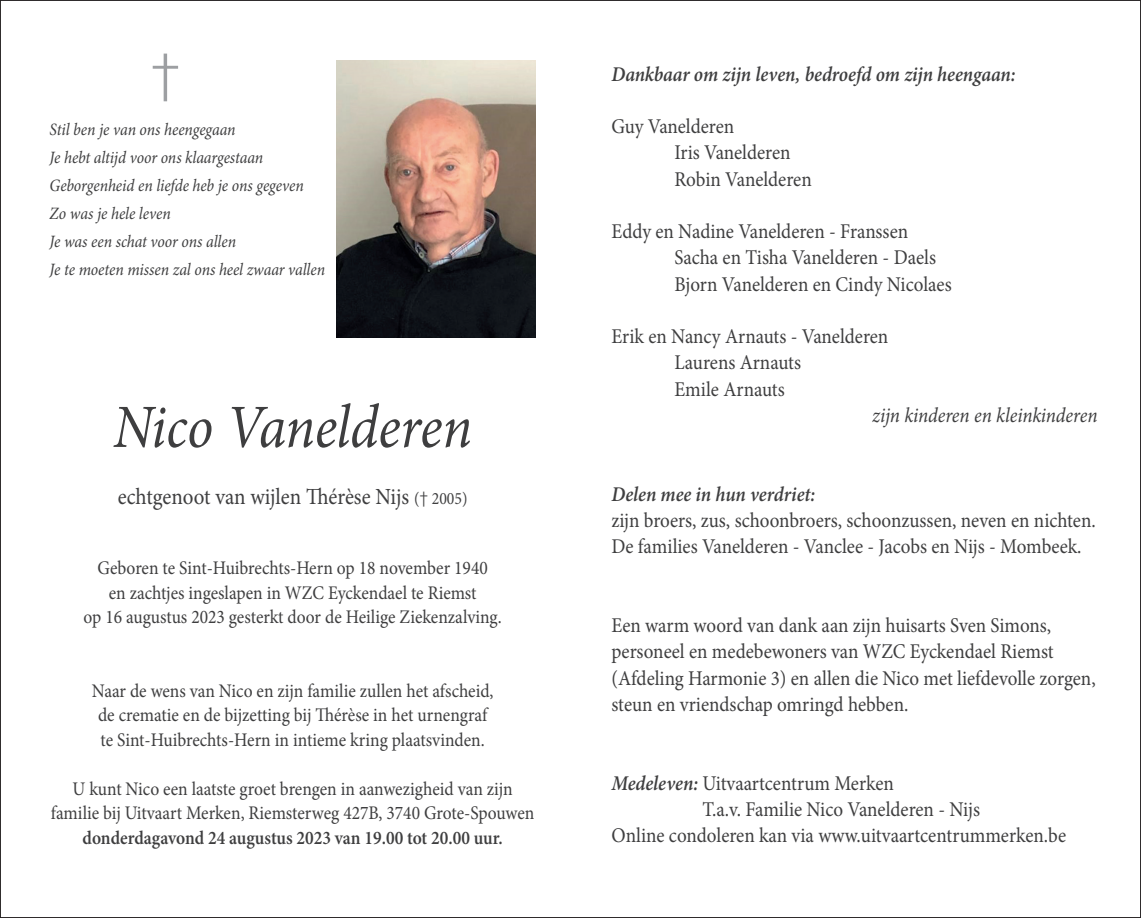
<style>
.page{position:relative;width:1141px;height:918px;background:#fff}
.page>*{position:absolute;margin:0;border:0;box-sizing:border-box;transform-origin:0 0}
.t1{font:italic 61.6px "Minion Pro";letter-spacing:-.005em;color:#3e3e3f;scale:.91 1}
.t2{font:300 55.12px "Helvetica Neue";color:#9d9fa2}
.t3{font:23.1px "Minion Pro";color:#3e3e3f;scale:.91 1}
.t4{font:21px/26.2px "Minion Pro";color:#3e3e3f;scale:.91 1}
.t5{font:italic 600 21px "Minion Pro";letter-spacing:-.005em;color:#3e3e3f;scale:.91 1}
.t6{font:italic 21px "Minion Pro";letter-spacing:-.005em;color:#3e3e3f;scale:.91 1}
.t7{font:19.25px/24.5px "Minion Pro";color:#3e3e3f;text-align:center;scale:.91 1}
.t8{font:600 19.25px "Minion Pro";color:#3e3e3f;scale:.91 1}
.t9{font:italic 17.32px/28px "Minion Pro";letter-spacing:-.005em;color:#3e3e3f;scale:.91 1}
.s1{font-size:17.32px}
.s2{font-family:"Helvetica Neue";font-weight:300;font-size:17.32px}
.s3{font-weight:600;font-style:italic}
</style>
<div class="page">
<img style="left:336px;top:61px;width:200px;height:276px">
<h2 class="t2" style="left:150px;top:40px;width:32px">†</h2>
<p class="t9" style="left:50px;top:116px;width:304px">Stil ben je van ons heengegaan<br>Je hebt altijd voor ons klaargestaan Geborgenheid en liefde heb je ons gegeven<br>Zo was je hele leven<br>Je was een schat voor ons allen<br>Je te moeten missen zal ons heel zwaar vallen</p>
<h1 class="t1" style="left:113px;top:385px;width:396px">Nico Vanelderen</h1>
<p class="t3" style="left:118px;top:481px;width:386px">echtgenoot van wijlen érèse Nijs <span class="s1">(</span><span class="s2">†</span> <span class="s1">2005)</span></p>
<p class="t7" style="left:84px;top:556px;width:461px">Geboren te Sint-Huibrechts-Hern op 18 november 1940<br>en zachtjes ingeslapen in WZC Eyckendael te Riemst<br>op 16 augustus 2023 gesterkt door de Heilige Ziekenzalving.</p>
<p class="t7" style="left:92px;top:678px;width:443px">Naar de wens van Nico en zijn familie zullen het afscheid, de crematie en de bijzetting bij érèse in het urnengraf te Sint-Huibrechts-Hern in intieme kring plaatsvinden.</p>
<p class="t7" style="left:51px;top:776px;width:533px">U kunt Nico een laatste groet brengen in aanwezigheid van zijn familie bij Uitvaart Merken, Riemsterweg 427B, 3740 Grote-Spouwen</p>
<p class="t8" style="left:82px;top:824px;width:463px">donderdagavond 24 augustus 2023 van 19.00 tot 20.00 uur.</p>
<p class="t5" style="left:611px;top:59px;width:446px">Dankbaar om zijn leven, bedroefd om zijn heengaan:</p>
<p class="t4" style="left:674px;top:113px;width:152px;text-indent:-63px">Guy Vanelderen<br>Iris Vanelderen<br>Robin Vanelderen</p>
<p class="t4" style="left:674px;top:218px;width:306px;text-indent:-63px">Eddy en Nadine Vanelderen - Franssen<br>Sacha en Tisha Vanelderen - Daels<br>Bjorn Vanelderen en Cindy Nicolaes</p>
<p class="t4" style="left:674px;top:323px;width:237px;text-indent:-63px">Erik en Nancy Arnauts - Vanelderen<br>Laurens Arnauts<br>Emile Arnauts</p>
<p class="t6" style="left:872px;top:401px;width:249px">zijn kinderen en kleinkinderen</p>
<p class="t5" style="left:611px;top:479px;width:226px">Delen mee in hun verdriet:</p>
<p class="t4" style="left:611px;top:507px;width:534px">zijn broers, zus, schoonbroers, schoonzussen, neven en nichten.<br>De families Vanelderen - Vanclee - Jacobs en Nijs - Mombeek.</p>
<p class="t4" style="left:611px;top:612px;width:534px">Een warm woord van dank aan zijn huisarts Sven Simons, personeel en medebewoners van WZC Eyckendael Riemst (Afdeling Harmonie 3) en allen die Nico met liefdevolle zorgen, steun en vriendschap omringd hebben.</p>
<p class="t4" style="left:611px;top:770px;width:312px"><span class="s3">Medeleven:</span> Uitvaartcentrum Merken</p>
<p class="t4" style="left:702px;top:796px;width:307px">T.a.v. Familie Nico Vanelderen - Nijs</p>
<p class="t4" style="left:611px;top:822px;width:501px">Online condoleren kan via www.uitvaartcentrummerken.be</p>
</div>
